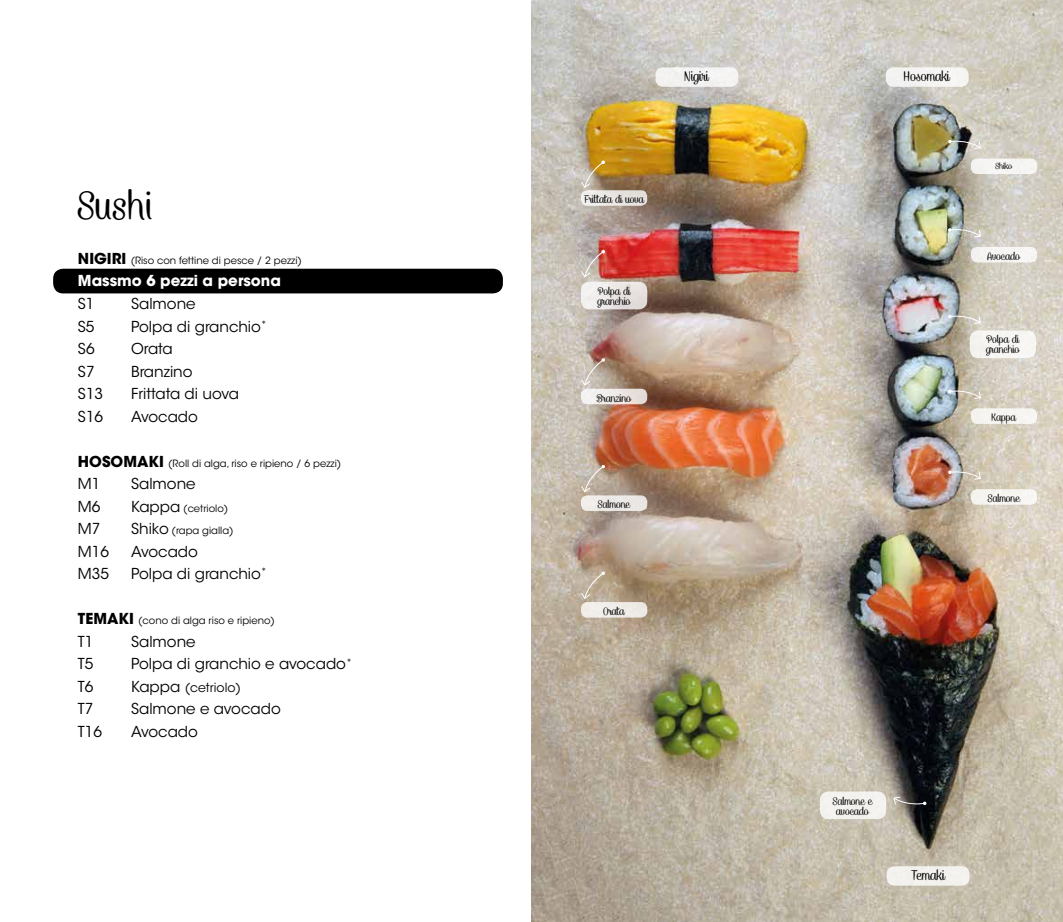
<style>
.page{position:relative;width:1063px;height:922px;background:#fff}
.page>*{position:absolute;margin:0;border:0;box-sizing:border-box;transform-origin:0 0}
.t1{font:45px "Caneletter Sans Personal Use";color:#000}
.t2{font:16px "Caneletter Script Personal Use";color:#000}
.t3{font:15px "ITC Avant Garde Std";color:#000}
.t4{font:700 15px "ITC Avant Garde Std";color:#fff}
.t5{font:12.5px/10px "Caneletter Script Personal Use";color:#000}
.t6{font:12.5px "ITC Avant Garde Std";color:#000}
.t7{font:10px "ITC Avant Garde Std";color:#000}
.t8{font:10px "Caneletter Script Personal Use";color:#000}
.s1{font-weight:700;font-size:15px}
.s2{font-size:15px}
</style>
<div class="page">
<div style="left:53px;top:268px;width:450px;height:25px;background:#000;border-radius:10px"></div>
<img style="left:531px;top:0;width:532px;height:921px">
<div style="left:656px;top:67px;width:82px;height:20px;background:#f4f3f2;border-radius:8px"></div>
<div style="left:581px;top:190px;width:66px;height:16px;background:linear-gradient(to right,#f3f2ef,#e2ddd9);border-radius:6px"></div>
<div style="left:971px;top:158px;width:66px;height:16px;background:#f5f5f3;border-radius:6px"></div>
<div style="left:971px;top:247px;width:66px;height:15px;background:#f6f5f3;border-radius:6px"></div>
<div style="left:971px;top:408px;width:66px;height:16px;background:#f6f5f1;border-radius:6px"></div>
<div style="left:971px;top:489px;width:66px;height:15px;background:#f7f5f2;border-radius:6px"></div>
<div style="left:581px;top:282px;width:66px;height:27px;background:linear-gradient(to right,#f5f4f2,#e2dbd9);border-radius:9px"></div>
<div style="left:581px;top:388px;width:66px;height:16px;background:linear-gradient(to right,#f7f7f6,#e4dad4);border-radius:6px"></div>
<div style="left:581px;top:495px;width:66px;height:16px;background:#eceae7;border-radius:6px"></div>
<div style="left:581px;top:602px;width:66px;height:15px;background:#f0ede8;border-radius:6px"></div>
<div style="left:886px;top:67px;width:83px;height:20px;background:#f5f4f3;border-radius:8px"></div>
<div style="left:887px;top:866px;width:83px;height:19px;background:#f3f2ee;border-radius:8px"></div>
<svg style="left:580px;top:160px;width:25px;height:28px"></svg>
<svg style="left:948px;top:139px;width:33px;height:10px"></svg>
<svg style="left:948px;top:228px;width:33px;height:10px"></svg>
<svg style="left:948px;top:314px;width:33px;height:10px"></svg>
<svg style="left:948px;top:389px;width:33px;height:10px"></svg>
<svg style="left:948px;top:470px;width:33px;height:10px"></svg>
<svg style="left:580px;top:250px;width:25px;height:28px"></svg>
<svg style="left:580px;top:358px;width:25px;height:28px"></svg>
<svg style="left:580px;top:464px;width:25px;height:29px"></svg>
<svg style="left:580px;top:571px;width:25px;height:28px"></svg>
<svg style="left:893px;top:796px;width:34px;height:9px"></svg>
<div style="left:970px;top:330px;width:66px;height:28px;background:#f7f6f3;border-radius:9px"></div>
<div style="left:820px;top:791px;width:66px;height:28px;background:#f4f2ef;border-radius:9px"></div>
<h1 class="t1" style="left:78px;top:183px;width:77px">Sushi</h1>
<p class="t7" style="left:78px;top:254px;width:226px"><span class="s1">NIGIRI</span> (Riso con fettine di pesce / 2 pezzi)</p>
<p class="t4" style="left:78px;top:271px;width:205px">Massmo 6 pezzi a persona</p>
<p class="t3" style="left:78px;top:294px;width:18px">S1</p>
<p class="t3" style="left:131px;top:294px;width:66px">Salmone</p>
<p class="t3" style="left:78px;top:317px;width:18px">S5</p>
<p class="t3" style="left:131px;top:317px;width:137px">Polpa di granchio<sup>*</sup></p>
<p class="t3" style="left:78px;top:339px;width:18px">S6</p>
<p class="t3" style="left:131px;top:339px;width:43px">Orata</p>
<p class="t3" style="left:78px;top:362px;width:18px">S7</p>
<p class="t3" style="left:131px;top:362px;width:63px">Branzino</p>
<p class="t3" style="left:78px;top:384px;width:27px">S13</p>
<p class="t3" style="left:131px;top:384px;width:109px">Frittata di uova</p>
<p class="t3" style="left:78px;top:407px;width:27px">S16</p>
<p class="t3" style="left:131px;top:407px;width:68px">Avocado</p>
<p class="t7" style="left:78px;top:457px;width:265px"><span class="s1">HOSOMAKI</span> (Roll di alga, riso e ripieno / 6 pezzi)</p>
<p class="t3" style="left:78px;top:474px;width:24px">M1</p>
<p class="t3" style="left:131px;top:474px;width:66px">Salmone</p>
<p class="t3" style="left:78px;top:497px;width:24px">M6</p>
<p class="t7" style="left:131px;top:502px;width:99px"><span class="s2">Kappa</span> (cetriolo)</p>
<p class="t3" style="left:78px;top:519px;width:24px">M7</p>
<p class="t7" style="left:131px;top:524px;width:104px"><span class="s2">Shiko</span> (rapa gialla)</p>
<p class="t3" style="left:78px;top:542px;width:33px">M16</p>
<p class="t3" style="left:131px;top:542px;width:68px">Avocado</p>
<p class="t3" style="left:78px;top:564px;width:33px">M35</p>
<p class="t3" style="left:131px;top:564px;width:137px">Polpa di granchio<sup>*</sup></p>
<p class="t7" style="left:78px;top:614px;width:199px"><span class="s1">TEMAKI</span> (cono di alga riso e ripieno)</p>
<p class="t3" style="left:78px;top:632px;width:17px">T1</p>
<p class="t3" style="left:131px;top:632px;width:66px">Salmone</p>
<p class="t3" style="left:78px;top:654px;width:17px">T5</p>
<p class="t3" style="left:131px;top:654px;width:222px">Polpa di granchio e avocado<sup>*</sup></p>
<p class="t3" style="left:78px;top:677px;width:17px">T6</p>
<p class="t6" style="left:131px;top:679px;width:111px"><span class="s2">Kappa</span> (cetriolo)</p>
<p class="t3" style="left:78px;top:699px;width:17px">T7</p>
<p class="t3" style="left:131px;top:699px;width:151px">Salmone e avocado</p>
<p class="t3" style="left:78px;top:722px;width:26px">T16</p>
<p class="t3" style="left:131px;top:722px;width:68px">Avocado</p>
<p class="t2" style="left:685px;top:69px;width:25px">Nigiri</p>
<p class="t5" style="left:584px;top:195px;width:61px">Frittata di uova</p>
<p class="t5" style="left:597px;top:286px;width:35px">Polpa di granchio</p>
<p class="t5" style="left:597px;top:393px;width:36px">Branzino</p>
<p class="t5" style="left:598px;top:499px;width:34px">Salmone</p>
<p class="t5" style="left:603px;top:606px;width:23px">Orata</p>
<p class="t2" style="left:904px;top:69px;width:47px">Hosomaki</p>
<p class="t8" style="left:996px;top:161px;width:18px">Shiko</p>
<p class="t5" style="left:988px;top:251px;width:34px">Avocado</p>
<p class="t5" style="left:986px;top:335px;width:35px">Polpa di granchio</p>
<p class="t5" style="left:992px;top:412px;width:25px">Kappa</p>
<p class="t5" style="left:988px;top:493px;width:34px">Salmone</p>
<p class="t5" style="left:833px;top:796px;width:41px">Salmone e avocado</p>
<p class="t2" style="left:911px;top:867px;width:35px">Temaki</p>
</div>
